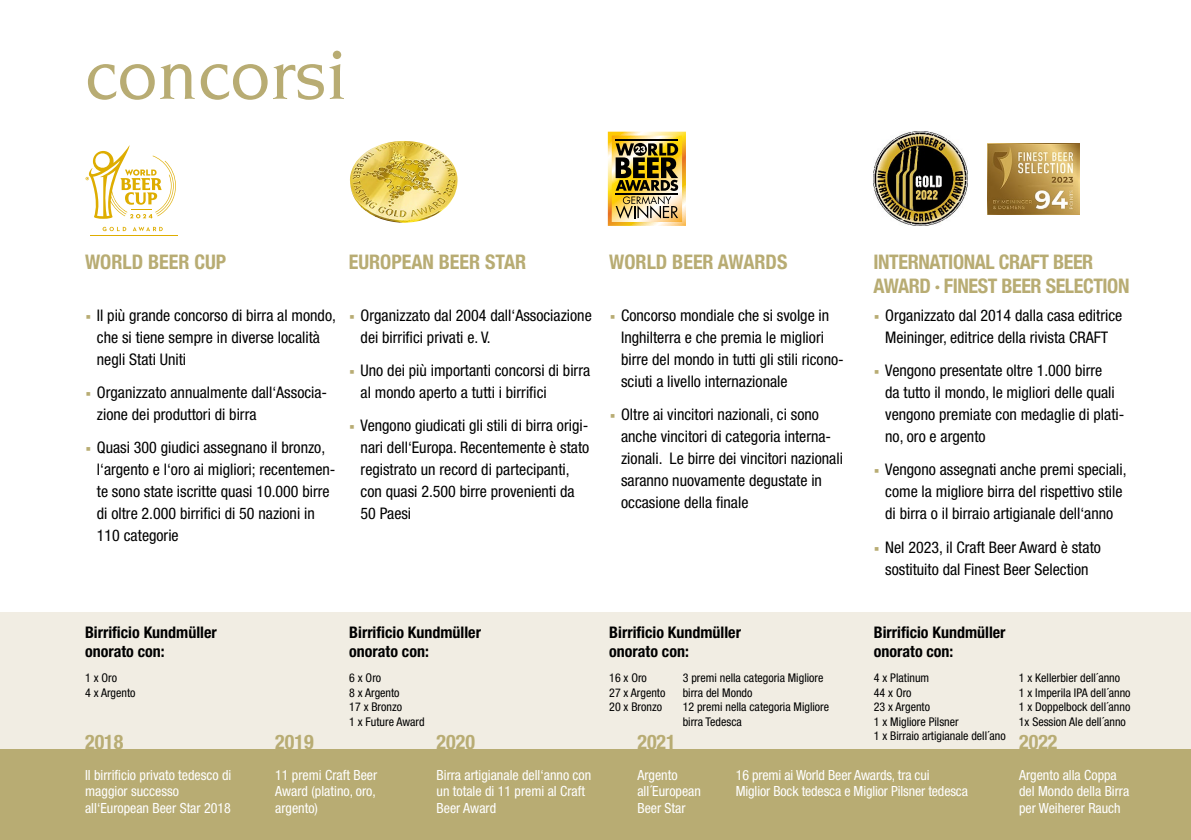
<style>
.page{position:relative;width:1191px;height:840px;background:#fff}
.page>*{position:absolute;margin:0;border:0;box-sizing:border-box;transform-origin:0 0}
.t1{font:500 72.4px "Novarese Std";color:#b8ac73}
.t2{font:700 condensed 20px/24px "Helvetica Neue";letter-spacing:-.02em;color:#b8ac73}
.t3{font:700 condensed 20px "Helvetica Neue";color:#b8ac73}
.t4{font:700 condensed 20px "Helvetica Neue LT Std";color:#b8ac73}
.t5{font:condensed 16px/22px "Helvetica Neue LT Std";color:#000}
.t6{font:700 condensed 16px/19.2px "Helvetica Neue LT Std";color:#000}
.t7{font:condensed 14px/16.8px "Helvetica Neue LT Std";color:#fff}
.t8{font:condensed 12px/14.4px "Helvetica Neue LT Std";color:#000}
.s1{font-family:"Acumin Pro";font-stretch:normal;color:#b8ac73}
</style>
<div class="page">
<div style="left:0;top:612px;width:1191px;height:150px;background:#f1ede3"></div>
<div style="left:0;top:748px;width:1191px;height:91px;background:#b8ac73"></div>
<img style="left:350px;top:141px;width:108px;height:82px">
<img style="left:873px;top:132px;width:94px;height:94px">
<img style="left:608px;top:132px;width:78px;height:94px">
<svg style="left:103px;top:227px;width:23px;height:4px"></svg>
<svg style="left:133px;top:227px;width:30px;height:4px"></svg>
<hr style="left:90px;top:235px;width:88px;height:1px;background:#dead00">
<svg style="left:86px;top:145px;width:90px;height:74px"></svg>
<img style="left:987px;top:143px;width:92px;height:71px">
<h1 class="t1" style="left:85px;top:35px;width:263px">concorsi</h1>
<p class="t3" style="left:85px;top:245px;width:143px">WORLD BEER CUP</p>
<p class="t3" style="left:349px;top:245px;width:179px">EUROPEAN BEER STAR</p>
<p class="t3" style="left:609px;top:245px;width:180px">WORLD BEER AWARDS</p>
<p class="t5" style="left:360px;top:303px;width:233px;text-indent:-11px"><span class="s1">■</span> Organizzato dal 2004 dall‘Associazione dei birrifici privati e. V.</p>
<p class="t5" style="left:360px;top:359px;width:231px;text-indent:-11px"><span class="s1">■</span> Uno dei più importanti concorsi di birra al mondo aperto a tutti i birrifici</p>
<p class="t5" style="left:360px;top:414px;width:230px;text-indent:-11px"><span class="s1">■</span> Vengono giudicati gli stili di birra origi&shy;nari dell‘Europa. Recentemente è stato registrato un record di partecipanti, con quasi 2.500 birre provenienti da 50 Paesi</p>
<p class="t5" style="left:97px;top:303px;width:240px;text-indent:-11px"><span class="s1">■</span> Il più grande concorso di birra al mondo, che si tiene sempre in diverse località negli Stati Uniti</p>
<p class="t5" style="left:97px;top:381px;width:232px;text-indent:-11px"><span class="s1">■</span> Organizzato annualmente dall‘Associa&shy;zione dei produttori di birra</p>
<p class="t5" style="left:97px;top:436px;width:240px;text-indent:-11px"><span class="s1">■</span> Quasi 300 giudici assegnano il bronzo, l‘argento e l‘oro ai migliori; recentemen&shy;te sono state iscritte quasi 10.000 birre di oltre 2.000 birrifici di 50 nazioni in 110 categorie</p>
<p class="t5" style="left:621px;top:303px;width:224px;text-indent:-11px"><span class="s1">■</span> Concorso mondiale che si svolge in Inghilterra e che premia le migliori birre del mondo in tutti gli stili ricono&shy;sciuti a livello internazionale</p>
<p class="t5" style="left:621px;top:403px;width:223px;text-indent:-11px"><span class="s1">■</span> Oltre ai vincitori nazionali, ci sono anche vincitori di categoria interna&shy;zionali. Le birre dei vincitori nazionali saranno nuovamente degustate in occasione della finale</p>
<p class="t2" style="left:873px;top:248px;width:258px">INTERNATIONAL CRAFT BEER<br>AWARD ‧ FINEST BEER SELECTION</p>
<p class="t5" style="left:874px;top:303px;width:250px;text-align:center"><span class="s1">■</span> Organizzato dal 2014 dalla casa editrice<br>Meininger, editrice della rivista CRAFT</p>
<p class="t5" style="left:885px;top:359px;width:241px;text-indent:-11px"><span class="s1">■</span> Vengono presentate oltre 1.000 birre<br>da tutto il mondo, le migliori delle quali vengono premiate con medaglie di plati&shy;no, oro e argento</p>
<p class="t5" style="left:874px;top:458px;width:254px;text-align:center"><span class="s1">■</span> Vengono assegnati anche premi speciali, come la migliore birra del rispettivo stile<br>di birra o il birraio artigianale dell‘anno</p>
<p class="t5" style="left:874px;top:535px;width:228px;text-align:center"><span class="s1">■</span> Nel 2023, il Craft Beer Award è stato sostituito dal Finest Beer Selection</p>
<p class="t6" style="left:85px;top:622px;width:133px">Birrificio Kundmüller onorato con:</p>
<p class="t6" style="left:349px;top:622px;width:133px">Birrificio Kundmüller onorato con:</p>
<p class="t6" style="left:609px;top:622px;width:133px">Birrificio Kundmüller onorato con:</p>
<p class="t6" style="left:874px;top:622px;width:133px">Birrificio Kundmüller onorato con:</p>
<p class="t8" style="left:1018px;top:670px;width:113px">1 x Kellerbier dell´anno<br>1 x Imperila IPA dell´anno<br>1 x Doppelbock dell´anno<br>1x Session Ale dell´anno</p>
<p class="t8" style="left:85px;top:670px;width:52px">1 x Oro<br>4 x Argento</p>
<p class="t8" style="left:349px;top:670px;width:77px">6 x Oro<br>8 x Argento<br>17 x Bronzo<br>1 x Future Award</p>
<p class="t8" style="left:609px;top:670px;width:58px">16 x Oro<br>27 x Argento<br>20 x Bronzo</p>
<p class="t8" style="left:874px;top:670px;width:133px">4 x Platinum<br>44 x Oro<br>23 x Argento<br>1 x Migliore Pilsner<br>1 x Birraio artigianale dell´ano</p>
<p class="t8" style="left:682px;top:670px;width:148px">3 premi nella categoria Migliore birra del Mondo<br>12 premi nella categoria Migliore birra Tedesca</p>
<p class="t4" style="left:85px;top:729px;width:40px">2018</p>
<p class="t4" style="left:275px;top:729px;width:40px">2019</p>
<p class="t4" style="left:436px;top:729px;width:40px">2020</p>
<p class="t4" style="left:637px;top:729px;width:40px">2021</p>
<p class="t4" style="left:1019px;top:729px;width:40px">2022</p>
<p class="t7" style="left:85px;top:765px;width:148px">Il birrificio privato tedesco di maggior successo all‘European Beer Star 2018</p>
<p class="t7" style="left:275px;top:765px;width:104px;text-align:justify">11 premi Craft Beer Award (platino, oro, argento)</p>
<p class="t7" style="left:436px;top:765px;width:156px">Birra artigianale dell‘anno con un totale di 11 premi al Craft<br>Beer Award</p>
<p class="t7" style="left:1019px;top:765px;width:112px">Argento alla Coppa del Mondo della Birra per Weiherer Rauch</p>
<p class="t7" style="left:637px;top:765px;width:65px">Argento all´European<br>Beer Star</p>
<p class="t7" style="left:736px;top:765px;width:234px">16 premi ai World Beer Awards, tra cui<br>Miglior Bock tedesca e Miglior Pilsner tedesca</p>
</div>
